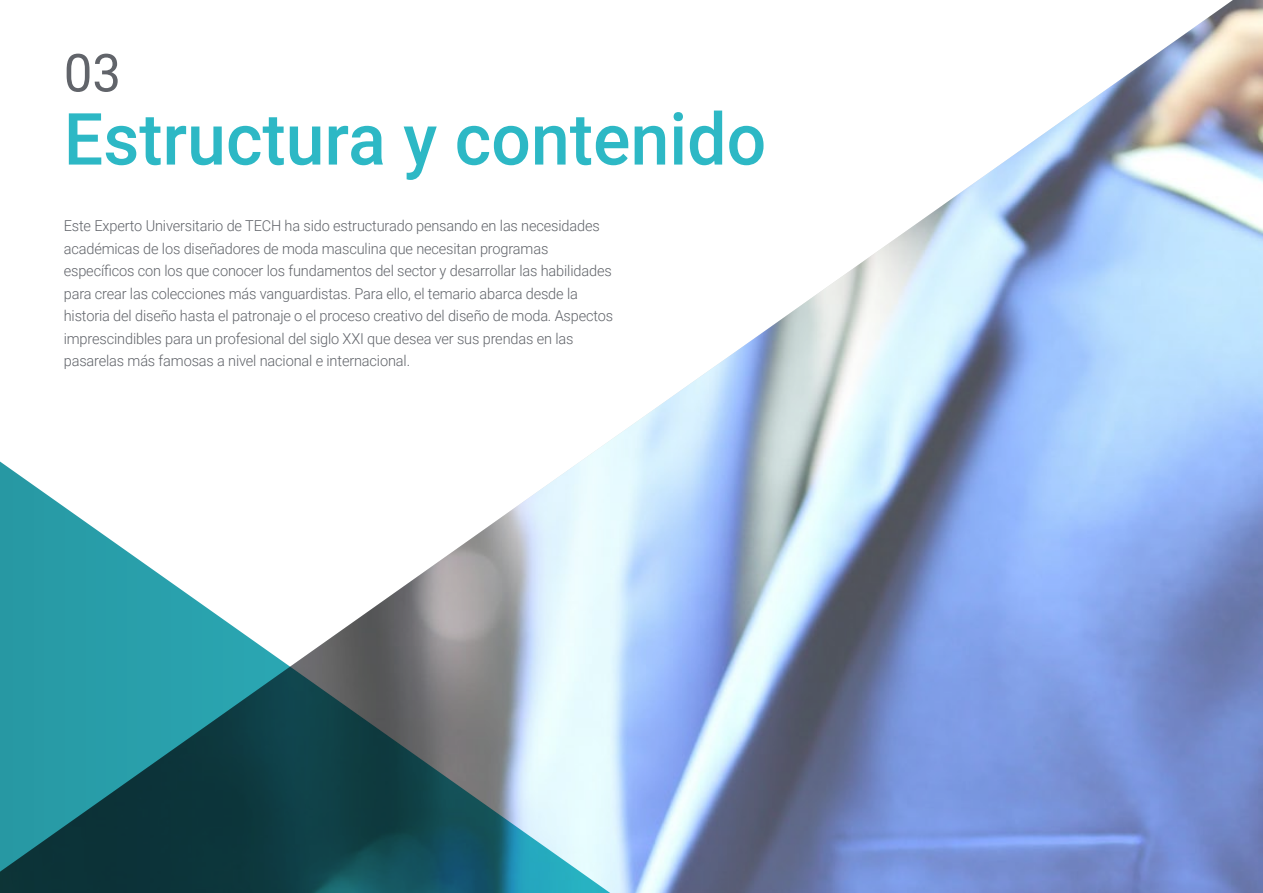
<style>
.page{position:relative;width:1263px;height:893px;background:#fff}
.page>*{position:absolute;margin:0;border:0;box-sizing:border-box;transform-origin:0 0}
.t1{font:500 72px "Roboto";color:#2db8c5}
.t2{font:52.5px "Roboto";color:#61646a}
.t3{font:300 15px/22.5px "Roboto";letter-spacing:-.01em;color:#61646a}
</style>
<div class="page">
<img style="left:602px;top:0;width:661px;height:893px">
<svg style="left:0;top:446px;width:640px;height:447px"></svg>
<h2 class="t2" style="left:64px;top:36px;width:59px">03</h2>
<h1 class="t1" style="left:64px;top:89px;width:704px">Estructura y contenido</h1>
<p class="t3" style="left:64px;top:214px;width:551px">Este Experto Universitario de TECH ha sido estructurado pensando en las necesidades académicas de los diseñadores de moda masculina que necesitan programas específicos con los que conocer los fundamentos del sector y desarrollar las habilidades para crear las colecciones más vanguardistas. Para ello, el temario abarca desde la historia del diseño hasta el patronaje o el proceso creativo del diseño de moda. Aspectos imprescindibles para un profesional del siglo XXI que desea ver sus prendas en las pasarelas más famosas a nivel nacional e internacional.</p>
</div>
